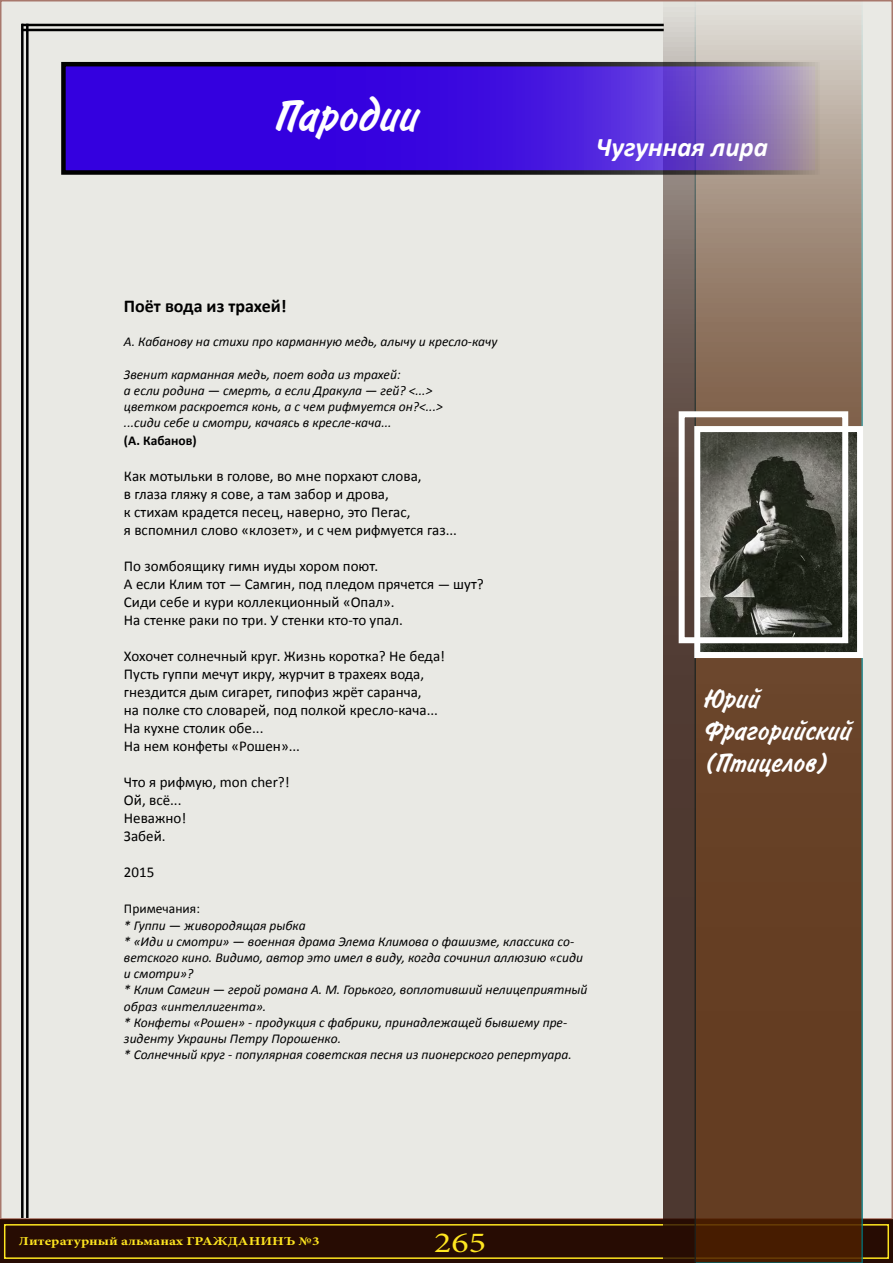
<style>
.page{position:relative;width:893px;height:1263px;background:#fff}
.page>*{position:absolute;margin:0;border:0;box-sizing:border-box;transform-origin:0 0}
.t1{font:45px "Inform C";color:#fff}
.t2{font:29.1px "Minion Pro";color:#ffe620;scale:1.23 1}
.t3{font:27px/32.4px "Inform C";color:#fff}
.t4{font:italic 700 27px "Calibri";color:#fff}
.t5{font:700 18px "Calibri";color:#000}
.t6{font:15px/18px "Calibri";color:#000}
.t7{font:italic 13.5px/16.2px "Calibri";color:#000}
.t8{font:700 13.5px "Calibri";color:#000}
.t9{font:13.5px "Calibri";color:#000}
.t10{font:700 12.15px "Minion Pro";color:#ffe620;scale:1.23 1}
.s1{font-style:italic;font-size:13.5px}
</style>
<div class="page">
<div style="left:0;top:1219px;width:893px;height:44px;background:#270c03"></div>
<div style="left:4px;top:1224px;width:885px;height:35px;border:2px solid #ffe620"></div>
<div style="left:0;top:0;width:893px;height:1219px;background:#e9e9e4"></div>
<hr style="left:26px;top:24px;width:3px;height:1194px;background:#000">
<hr style="left:21px;top:24px;width:3px;height:1194px;background:#000">
<hr style="left:22px;top:24px;width:642px;height:2px;background:#000">
<hr style="left:22px;top:29px;width:642px;height:2px;background:#000">
<svg style="left:694px;top:0;width:169px;height:1263px;background:#7a5b44"></svg>
<svg style="left:663px;top:2px;width:33px;height:1261px;background:#5d4b43"></svg>
<svg style="left:61px;top:62px;width:759px;height:113px;background:#481ec7"></svg>
<img style="left:701px;top:433px;width:155px;height:218px">
<div style="left:694px;top:426px;width:169px;height:232px;border:6px solid #fff"></div>
<div style="left:679px;top:411px;width:169px;height:232px;border:6px solid #fff"></div>
<h1 class="t1" style="left:274px;top:91px;width:146px">Пародии</h1>
<h3 class="t4" style="left:596px;top:130px;width:174px">Чугунная лира</h3>
<h3 class="t5" style="left:124px;top:295px;width:164px">Поёт вода из трахей!</h3>
<p class="t7" style="left:124px;top:333px;width:375px">А. Кабанову на стихи про карманную медь, алычу и кресло-качу</p>
<p class="t7" style="left:124px;top:366px;width:320px">Звенит карманная медь, поет вода из трахей:<br>а если родина — смерть, а если Дракула — гей? &lt;...&gt; цветком раскроется конь, а с чем рифмуется он?&lt;...&gt; ...сиди себе и смотри, качаясь в кресле-кача...</p>
<p class="t8" style="left:124px;top:432px;width:74px">(А. Кабанов)</p>
<p class="t6" style="left:124px;top:467px;width:335px">Как мотыльки в голове, во мне порхают слова,<br>в глаза гляжу я сове, а там забор и дрова,<br>к стихам крадется песец, наверно, это Пегас,<br>я вспомнил слово «клозет», и с чем рифмуется газ...</p>
<p class="t6" style="left:124px;top:557px;width:361px">По зомбоящику гимн иуды хором поют.<br>А если Клим тот <span class="s1">—</span> Самгин, под пледом прячется <span class="s1">—</span> шут?<br>Сиди себе и кури коллекционный «Опал».<br>На стенке раки по три. У стенки кто-то упал.</p>
<p class="t6" style="left:124px;top:647px;width:323px">Хохочет солнечный круг. Жизнь коротка? Не беда!<br>Пусть гуппи мечут икру, журчит в трахеях вода, гнездится дым сигарет, гипофиз жрёт саранча,<br>на полке сто словарей, под полкой кресло-кача...<br>На кухне столик обе...<br>На нем конфеты «Рошен»...</p>
<p class="t6" style="left:124px;top:773px;width:167px">Что я рифмую, mon cher?!<br>Ой, всё...<br>Неважно!<br>Забей.</p>
<p class="t6" style="left:124px;top:863px;width:32px">2015</p>
<p class="t9" style="left:124px;top:900px;width:77px">Примечания:</p>
<p class="t7" style="left:124px;top:916px;width:465px">* Гуппи — живородящая рыбка<br>* «Иди и смотри» — военная драма Элема Климова о фашизме, классика со&shy;ветского кино. Видимо, автор это имел в виду, когда сочинил аллюзию «сиди и смотри»?<br>* Клим Самгин — герой романа А. М. Горького, воплотивший нелицеприятный образ «интеллигента».<br>* Конфеты «Рошен» - продукция с фабрики, принадлежащей бывшему пре&shy;зиденту Украины Петру Порошенко.<br>* Солнечный круг - популярная советская песня из пионерского репертуара.</p>
<h3 class="t3" style="left:703px;top:683px;width:149px">Юрий<br>Фрагорийский (Птицелов)</h3>
<p class="t10" style="left:19px;top:1233px;width:246px">Литературный альманах ГРАЖДАНИНЪ №3</p>
<h2 class="t2" style="left:434px;top:1223px;width:44px">265</h2>
</div>
